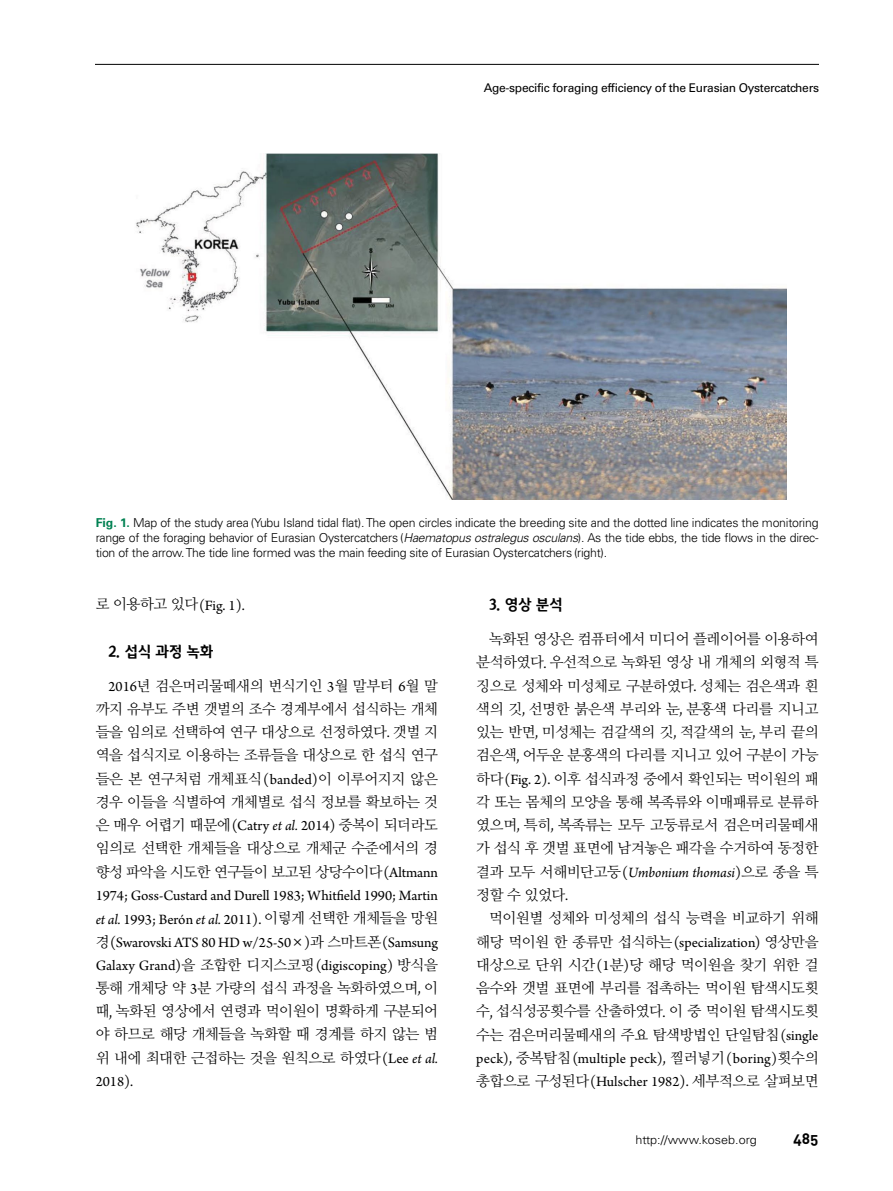
<style>
.page{position:relative;width:893px;height:1191px;background:#fff}
.page>*{position:absolute;margin:0;border:0;box-sizing:border-box;transform-origin:0 0}
.t1{font:15px/23.2px "Arno Pro";color:#000;text-align:justify}
.t2{font:700 15px "Auction Gothic";letter-spacing:-.01em;color:#000;scale:.95 1}
.t3{font:15px "DIN Bold Alternate";color:#000}
.t4{font:14.55px/23.2px "Nanum Myeongjo OTF";letter-spacing:-.025em;color:#000;text-align:justify}
.t5{font:300 12.3px/15px "Univers LT Std";letter-spacing:-.02em;color:#000;text-align:justify}
.t6{font:12px "Univers LT Std";letter-spacing:-.025em;color:#000}
.t7{font:300 12px "Univers LT Std";color:#000;scale:1.05 1}
.s1{font-weight:700;color:#008152}
.s2{font-style:italic}
.s3{font-family:"Nanum Myeongjo OTF";font-size:14.55px}
.s4{font-family:"Arno Pro";font-size:15px}
.s5{font-family:"Arno Pro";font-style:italic;font-size:15px}
.s6{font-family:"Cambria Math";font-size:13.5px}
</style>
<div class="page">
<hr style="left:96px;top:64px;width:723px;height:1px;background:#000">
<img style="left:136px;top:153px;width:651px;height:347px">
<p class="t6" style="left:484px;top:81px;width:337px">Age-specific foraging efficiency of the Eurasian Oystercatchers</p>
<p class="t5" style="left:96px;top:515px;width:724px"><span class="s1">Fig. 1.</span> Map of the study area (Yubu Island tidal flat). The open circles indicate the breeding site and the dotted line indicates the monitoring range of the foraging behavior of Eurasian Oystercatchers (<span class="s2">Haematopus ostralegus osculans</span>). As the tide ebbs, the tide flows in the direc&shy;tion of the arrow. The tide line formed was the main feeding site of Eurasian Oystercatchers (right).</p>
<p class="t1" style="left:96px;top:594px;width:151px"><span class="s3">로 이용하고 있다</span>(Fig. 1).</p>
<p class="t2" style="left:108px;top:644px;width:112px">2. 섭식 과정 녹화</p>
<p class="t4" style="left:96px;top:674px;width:344px;text-indent:13px"><span class="s4">2016</span>년 검은머리물떼새의 번식기인 <span class="s4">3</span>월 말부터 <span class="s4">6</span>월 말 까지 유부도 주변 갯벌의 조수 경계부에서 섭식하는 개체 들을 임의로 선택하여 연구 대상으로 선정하였다<span class="s4">.</span> 갯벌 지 역을 섭식지로 이용하는 조류들을 대상으로 한 섭식 연구 들은 본 연구처럼 개체표식<span class="s4">(banded)</span>이 이루어지지 않은 경우 이들을 식별하여 개체별로 섭식 정보를 확보하는 것 은 매우 어렵기 때문에<span class="s4">(Catry</span> <span class="s5">et al.</span> <span class="s4">2014)</span> 중복이 되더라도 임의로 선택한 개체들을 대상으로 개체군 수준에서의 경 향성 파악을 시도한 연구들이 보고된 상당수이다<span class="s4">(Altmann</span></p>
<p class="t1" style="left:96px;top:885px;width:344px">1974; Goss-Custard and Durell 1983; Whitfield 1990; Martin <span class="s2">et al.</span> 1993; Berón <span class="s2">et al.</span> 2011). <span class="s3">이렇게 선택한 개체들을 망원 경</span>(Swarovski ATS 80 HD w/25-50<span class="s6">×</span>)<span class="s3">과 스마트폰</span>(Samsung Galaxy Grand)<span class="s3">을 조합한 디지스코핑</span>(digiscoping) <span class="s3">방식을</span></p>
<p class="t4" style="left:96px;top:976px;width:344px">통해 개체당 약 <span class="s4">3</span>분 가량의 섭식 과정을 녹화하였으며<span class="s4">,</span> 이 때<span class="s4">,</span> 녹화된 영상에서 연령과 먹이원이 명확하게 구분되어 야 하므로 해당 개체들을 녹화할 때 경계를 하지 않는 범 위 내에 최대한 근접하는 것을 원칙으로 하였다<span class="s4">(Lee</span> <span class="s5">et al.</span></p>
<p class="t1" style="left:96px;top:1071px;width:39px">2018).</p>
<p class="t2" style="left:489px;top:597px;width:79px">3. 영상 분석</p>
<p class="t4" style="left:476px;top:627px;width:344px;text-indent:13px">녹화된 영상은 컴퓨터에서 미디어 플레이어를 이용하여 분석하였다<span class="s4">.</span> 우선적으로 녹화된 영상 내 개체의 외형적 특 징으로 성체와 미성체로 구분하였다<span class="s4">.</span> 성체는 검은색과 흰 색의 깃<span class="s4">,</span> 선명한 붉은색 부리와 눈<span class="s4">,</span> 분홍색 다리를 지니고 있는 반면<span class="s4">,</span> 미성체는 검갈색의 깃<span class="s4">,</span> 적갈색의 눈<span class="s4">,</span> 부리 끝의 검은색<span class="s4">,</span> 어두운 분홍색의 다리를 지니고 있어 구분이 가능 하다<span class="s4">(Fig. 2).</span> 이후 섭식과정 중에서 확인되는 먹이원의 패 각 또는 몸체의 모양을 통해 복족류와 이매패류로 분류하 였으며<span class="s4">,</span> 특히<span class="s4">,</span> 복족류는 모두 고둥류로서 검은머리물떼새 가 섭식 후 갯벌 표면에 남겨놓은 패각을 수거하여 동정한 결과 모두 서해비단고둥<span class="s4">(</span><span class="s5">Umbonium thomasi</span><span class="s4">)</span>으로 종을 특 정할 수 있었다<span class="s4">.</span></p>
<p class="t4" style="left:476px;top:906px;width:344px;text-indent:13px">먹이원별 성체와 미성체의 섭식 능력을 비교하기 위해 해당 먹이원 한 종류만 섭식하는<span class="s4">(specialization)</span> 영상만을 대상으로 단위 시간<span class="s4">(1</span>분<span class="s4">)</span>당 해당 먹이원을 찾기 위한 걸 음수와 갯벌 표면에 부리를 접촉하는 먹이원 탐색시도횟 수<span class="s4">,</span> 섭식성공횟수를 산출하였다<span class="s4">.</span> 이 중 먹이원 탐색시도횟 수는 검은머리물떼새의 주요 탐색방법인 단일탐침<span class="s4">(single</span></p>
<p class="t1" style="left:476px;top:1047px;width:344px">peck), <span class="s3">중복탐침</span>(multiple peck), <span class="s3">찔러넣기</span>(boring)<span class="s3">횟수의</span></p>
<p class="t4" style="left:476px;top:1069px;width:344px">총합으로 구성된다<span class="s4">(Hulscher 1982).</span> 세부적으로 살펴보면</p>
<p class="t7" style="left:635px;top:1132px;width:117px">http://www.koseb.org</p>
<p class="t3" style="left:793px;top:1129px;width:27px">485</p>
</div>
